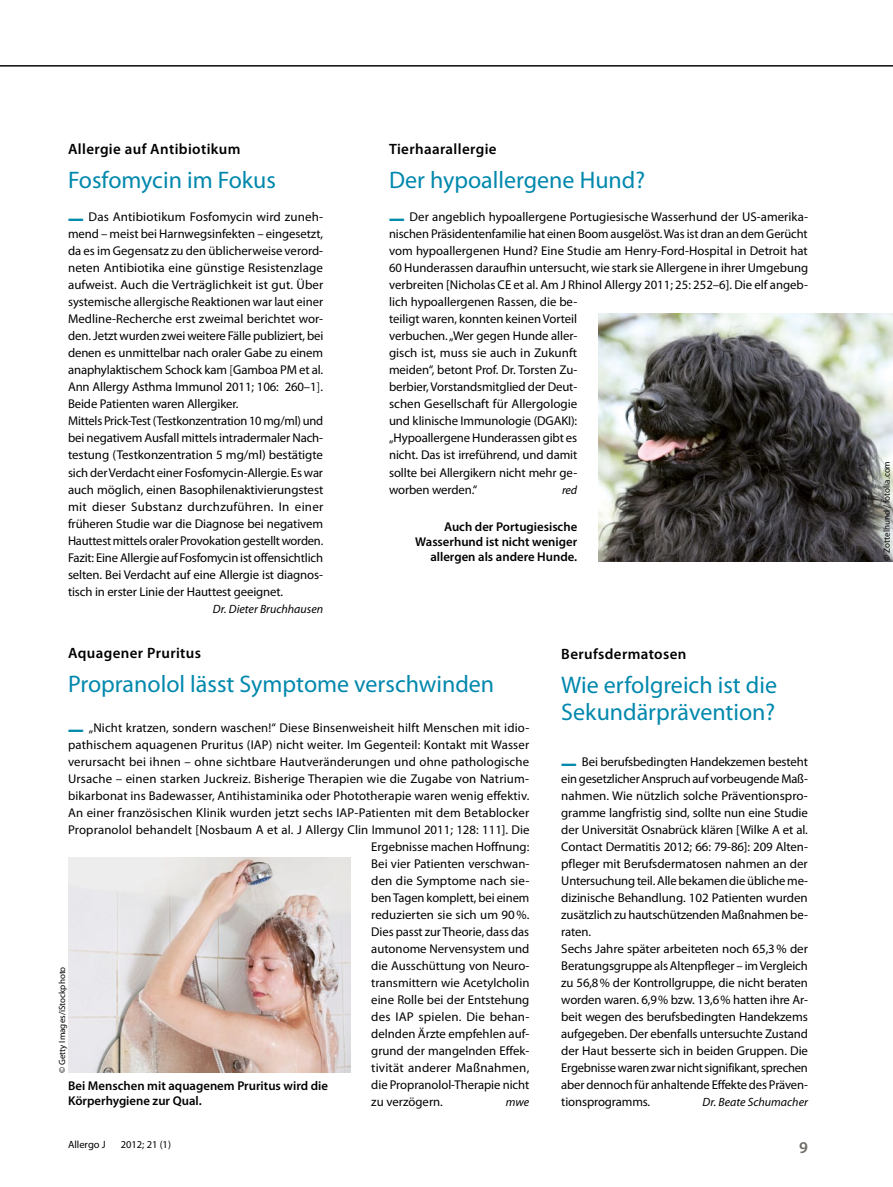
<style>
.page{position:relative;width:893px;height:1187px;background:#fff}
.page>*{position:absolute;margin:0;border:0;box-sizing:border-box;transform-origin:0 0}
.t1{font:24px/27px "Myriad Pro";color:#0088ad}
.t2{font:600 16.5px "Myriad Pro";color:#6e6d67}
.t3{font:600 15px "Myriad Pro";letter-spacing:.025em;color:#000}
.t4{font:12.75px/17px "Myriad Pro";letter-spacing:-.005em;color:#000}
.t5{font:600 12.75px/15px "Myriad Pro";color:#000;text-align:right}
.t6{font:12.75px "Myriad Pro";letter-spacing:.015em;color:#000}
.t7{font:italic 12px "Myriad Pro";color:#000}
.t8{font:10.5px "Myriad Pro";color:#000}
.t9{font:9px "Myriad Pro";color:#000}
.s1{font-weight:700;font-size:24.3px;color:#0088ad}
.s2{font-family:"Adobe Garamond"}
</style>
<div class="page">
<hr style="left:0;top:66px;width:893px;height:1px;background:#000">
<img style="left:598px;top:313px;width:295px;height:248px">
<img style="left:68px;top:857px;width:282px;height:214px">
<p class="t3" style="left:68px;top:139px;width:174px">Allergie auf Antibiotikum</p>
<h1 class="t1" style="left:68px;top:166px;width:209px">Fosfomycin im Fokus</h1>
<p class="t4" style="left:68px;top:208px;width:257px"><span class="s1">—</span> Das Antibiotikum Fosfomycin wird zuneh&shy;mend – meist bei Harnwegsinfekten – eingesetzt, da es im Gegensatz zu den üblicherweise verord&shy;neten Antibiotika eine günstige Resistenzlage aufweist. Auch die Verträglichkeit ist gut. Über systemische allergische Reaktionen war laut einer Medline-Recherche erst zweimal berichtet wor&shy;den. Jetzt wurden zwei weitere Fälle publiziert, bei denen es unmittelbar nach oraler Gabe zu einem anaphylaktischem Schock kam <span class="s2">[</span>Gamboa PM et al.<br>Ann Allergy Asthma Immunol 2011; 106: 260–1<span class="s2">]</span>.<br>Beide Patienten waren Allergiker.<br>Mittels Prick-Test (Testkonzentration 10 mg/ml) und bei negativem Ausfall mittels intradermaler Nach&shy;testung (Testkonzentration 5 mg/ml) bestätigte sich der Verdacht einer Fosfomycin-Allergie. Es war auch möglich, einen Basophilenaktivierungstest mit dieser Substanz durchzuführen. In einer früheren Studie war die Diagnose bei negativem Hauttest mittels oraler Provokation gestellt worden.<br>Fazit: Eine Allergie auf Fosfomycin ist offensichtlich selten. Bei Verdacht auf eine Allergie ist diagnos&shy;tisch in erster Linie der Hauttest geeignet.</p>
<p class="t7" style="left:213px;top:601px;width:112px">Dr. Dieter Bruchhausen</p>
<p class="t3" style="left:389px;top:139px;width:109px">Tierhaarallergie</p>
<h1 class="t1" style="left:389px;top:166px;width:258px">Der hypoallergene Hund?</h1>
<p class="t4" style="left:389px;top:208px;width:421px"><span class="s1">—</span> Der angeblich hypoallergene Portugiesische Wasserhund der US-amerika&shy;nischen Präsidentenfamilie hat einen Boom ausgelöst. Was ist dran an dem Gerücht vom hypoallergenen Hund? Eine Studie am Henry-Ford-Hospital in Detroit hat 60 Hunderassen daraufhin untersucht, wie stark sie Allergene in ihrer Umgebung verbreiten [Nicholas CE et al. Am J Rhinol Allergy 2011; 25: 252–6]. Die elf angeb&shy;lich hypoallergenen Rassen, die be-<br>teiligt waren, konnten keinen Vorteil<br>verbuchen. „Wer gegen Hunde aller-<br>gisch ist, muss sie auch in Zukunft<br>meiden“, betont Prof. Dr. Torsten Zu-<br>berbier, Vorstandsmitglied der Deut-<br>schen Gesellschaft für Allergologie<br>und klinische Immunologie (DGAKI):<br>„Hypoallergene Hunderassen gibt es<br>nicht. Das ist irreführend, und damit<br>sollte bei Allergikern nicht mehr ge-<br>worben werden.“</p>
<p class="t7" style="left:562px;top:482px;width:17px">red</p>
<p class="t5" style="left:415px;top:518px;width:163px">Auch der Portugiesische<br>Wasserhund ist nicht weniger allergen als andere Hunde.</p>
<p class="t3" style="left:68px;top:643px;width:135px">Aquagener Pruritus</p>
<h1 class="t1" style="left:68px;top:669px;width:428px">Propranolol lässt Symptome verschwinden</h1>
<p class="t4" style="left:68px;top:718px;width:463px"><span class="s1">—</span> „Nicht kratzen, sondern waschen!“ Diese Binsenweisheit hilft Menschen mit idio-</p>
<p class="t4" style="left:68px;top:735px;width:463px">pathischem aquagenen Pruritus (IAP) nicht weiter. Im Gegenteil: Kontakt mit Wasser</p>
<p class="t4" style="left:68px;top:752px;width:463px">verursacht bei ihnen – ohne sichtbare Hautveränderungen und ohne pathologische</p>
<p class="t4" style="left:68px;top:769px;width:462px">Ursache – einen starken Juckreiz. Bisherige Therapien wie die Zugabe von Natrium-</p>
<p class="t4" style="left:68px;top:786px;width:463px">bikarbonat ins Badewasser, Antihistaminika oder Phototherapie waren wenig effektiv.</p>
<p class="t4" style="left:68px;top:803px;width:463px">An einer französischen Klinik wurden jetzt sechs IAP-Patienten mit dem Betablocker</p>
<p class="t4" style="left:68px;top:820px;width:463px">Propranolol behandelt [Nosbaum A et al. J Allergy Clin Immunol 2011; 128: 111]. Die</p>
<p class="t4" style="left:371px;top:837px;width:160px">Ergebnisse machen Hoffnung:</p>
<p class="t4" style="left:371px;top:854px;width:160px">Bei vier Patienten verschwan-</p>
<p class="t4" style="left:371px;top:871px;width:160px">den die Symptome nach sie-</p>
<p class="t4" style="left:371px;top:888px;width:160px">ben Tagen komplett, bei einem</p>
<p class="t4" style="left:371px;top:905px;width:160px">reduzierten sie sich um 90%.</p>
<p class="t4" style="left:371px;top:922px;width:159px">Dies passt zur Theorie, dass das</p>
<p class="t4" style="left:371px;top:939px;width:160px">autonome Nervensystem und</p>
<p class="t4" style="left:371px;top:956px;width:160px">die Ausschüttung von Neuro-</p>
<p class="t4" style="left:371px;top:974px;width:160px">transmittern wie Acetylcholin</p>
<p class="t4" style="left:371px;top:991px;width:160px">eine Rolle bei der Entstehung</p>
<p class="t6" style="left:371px;top:1008px;width:160px">des IAP spielen. Die behan-</p>
<p class="t4" style="left:371px;top:1025px;width:160px">delnden Ärzte empfehlen auf-</p>
<p class="t4" style="left:371px;top:1042px;width:160px">grund der mangelnden Effek-</p>
<p class="t6" style="left:371px;top:1059px;width:160px">tivität anderer Maßnahmen,</p>
<p class="t4" style="left:371px;top:1076px;width:160px">die Propranolol-Therapie nicht</p>
<p class="t4" style="left:371px;top:1093px;width:73px">zu verzögern.</p>
<p class="t7" style="left:506px;top:1094px;width:25px">mwe</p>
<p class="t9" style="left:56px;top:1073px;width:108px;rotate:-90deg">© Getty Images/iStockphoto</p>
<p class="t5" style="left:68px;top:1077px;width:262px;text-align:left">Bei Menschen mit aquagenem Pruritus wird die<br>Körperhygiene zur Qual.</p>
<p class="t3" style="left:561px;top:644px;width:127px">Berufsdermatosen</p>
<h1 class="t1" style="left:561px;top:670px;width:217px">Wie erfolgreich ist die<br>Sekundärprävention?</h1>
<p class="t4" style="left:561px;top:752px;width:248px"><span class="s1">—</span> Bei berufsbedingten Handekzemen besteht ein gesetzlicher Anspruch auf vorbeugende Maß&shy;nahmen. Wie nützlich solche Präventionspro&shy;gramme langfristig sind, sollte nun eine Studie der Universität Osnabrück klären [Wilke A et al.<br>Contact Dermatitis 2012; 66: 79-86]: 209 Alten&shy;pfleger mit Berufsdermatosen nahmen an der Untersuchung teil. Alle bekamen die übliche me&shy;dizinische Behandlung. 102 Patienten wurden zusätzlich zu hautschützenden Maßnahmen be&shy;raten.<br>Sechs Jahre später arbeiteten noch 65,3% der Beratungsgruppe als Altenpfleger – im Vergleich zu 56,8% der Kontrollgruppe, die nicht beraten worden waren. 6,9% bzw. 13,6% hatten ihre Ar&shy;beit wegen des berufsbedingten Handekzems aufgegeben. Der ebenfalls untersuchte Zustand der Haut besserte sich in beiden Gruppen. Die Ergebnisse waren zwar nicht signifikant, sprechen aber dennoch für anhaltende Effekte des Präven&shy;tionsprogramms.</p>
<p class="t7" style="left:703px;top:1094px;width:107px">Dr. Beate Schumacher</p>
<p class="t8" style="left:68px;top:1137px;width:39px">Allergo J</p>
<p class="t8" style="left:121px;top:1137px;width:52px">2012; 21 (1)</p>
<p class="t2" style="left:799px;top:1136px;width:10px">9</p>
<p class="t9" style="left:881px;top:560px;width:101px;rotate:-90deg">© Zottelhund / fotolia.com</p>
</div>
